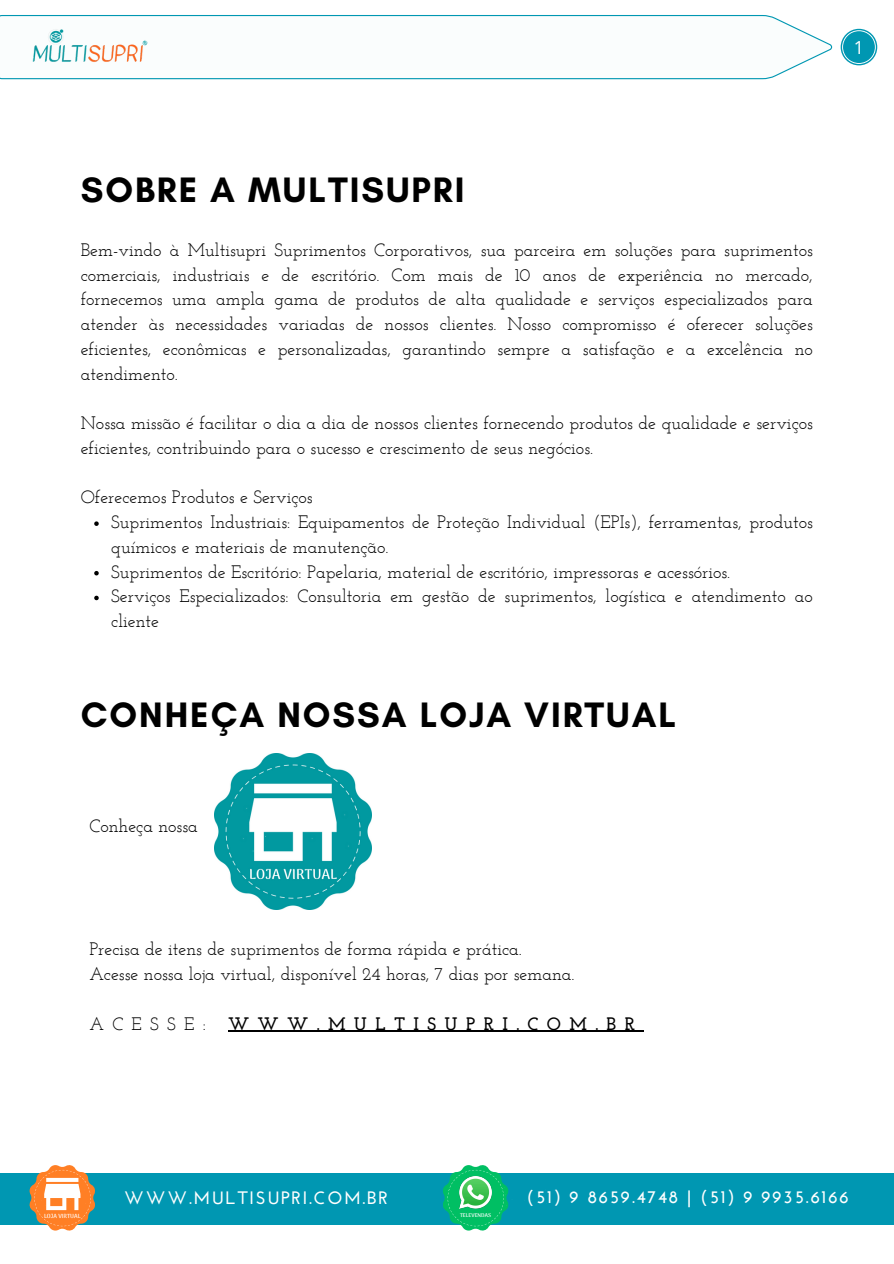
<style>
.page{position:relative;width:894px;height:1264px;background:#fff}
.page>*{position:absolute;margin:0;border:0;box-sizing:border-box;transform-origin:0 0}
.t1{font:700 36px "Glacial Indifference";letter-spacing:.055em;color:#000}
.t2{font:18px/24.8px "Josefin Slab";color:#000}
.t3{font:700 18px "Josefin Sans";letter-spacing:.09em;color:#fff}
.t4{font:700 18px "Josefin Slab";letter-spacing:.465em;color:#000}
.t5{font:18px "Open Sans";color:#fff}
.t6{font:700 5.85px "Arima Madurai";color:#fff}
.t7{font:700 5.4px "Arima Madurai";color:#fff}
.s1{font-weight:400}
</style>
<div class="page">
<div style="left:0;top:1172px;width:893px;height:52px;background:#0097b2"></div>
<svg style="left:30px;top:1165px;width:65px;height:65px"></svg>
<svg style="left:442px;top:1165px;width:66px;height:65px"></svg>
<img style="left:501px;top:1185px;width:8px;height:25px">
<img style="left:459px;top:1175px;width:33px;height:33px">
<img style="left:215px;top:753px;width:156px;height:156px">
<hr style="left:228px;top:1030px;width:415px;height:1px;background:#000">
<svg style="left:0;top:15px;width:831px;height:64px"></svg>
<svg style="left:840px;top:29px;width:37px;height:36px"></svg>
<div style="left:842px;top:31px;width:32px;height:32px;background:#0097b2;border-radius:50%"></div>
<img style="left:26px;top:26px;width:126px;height:42px">
<svg style="left:94px;top:521px;width:5px;height:5px"></svg>
<svg style="left:94px;top:571px;width:5px;height:4px"></svg>
<svg style="left:94px;top:595px;width:5px;height:5px"></svg>
<h1 class="t5" style="left:853px;top:35px;width:12px">1</h1>
<p class="t1" style="left:81px;top:168px;width:385px">SOBRE A MULTISUPRI</p>
<p class="t2" style="left:81px;top:239px;width:733px;text-align:justify">Bem-vindo à Multisupri Suprimentos Corporativos, sua parceira em soluções para suprimentos comerciais, industriais e de escritório. Com mais de 10 anos de experiência no mercado, fornecemos uma ampla gama de produtos de alta qualidade e serviços especializados para atender às necessidades variadas de nossos clientes. Nosso compromisso é oferecer soluções eficientes, econômicas e personalizadas, garantindo sempre a satisfação e a excelência no atendimento.</p>
<h4 class="t2" style="left:81px;top:412px;width:733px">Nossa missão é facilitar o dia a dia de nossos clientes fornecendo produtos de qualidade e serviços eficientes, contribuindo para o sucesso e crescimento de seus negócios.</h4>
<h4 class="t2" style="left:81px;top:486px;width:233px">Oferecemos Produtos e Serviços</h4>
<h3 class="t2" style="left:111px;top:511px;width:703px">Suprimentos Industriais: Equipamentos de Proteção Individual (EPIs), ferramentas, produtos químicos e materiais de manutenção.</h3>
<p class="t2" style="left:111px;top:561px;width:620px">Suprimentos de Escritório: Papelaria, material de escritório, impressoras e acessórios.</p>
<p class="t2" style="left:111px;top:585px;width:702px">Serviços Especializados: Consultoria em gestão de suprimentos, logística e atendimento ao cliente</p>
<p class="t1" style="left:81px;top:693px;width:597px">CONHEÇA NOSSA LOJA VIRTUAL</p>
<h4 class="t2" style="left:89px;top:814px;width:110px">Conheça nossa</h4>
<p class="t2" style="left:89px;top:938px;width:486px">Precisa de itens de suprimentos de forma rápida e prática.<br>Acesse nossa loja virtual, disponível 24 horas, 7 dias por semana.</p>
<p class="t4" style="left:89px;top:1016px;width:547px"><span class="s1">ACESSE:</span> WWW.MULTISUPRI.COM.BR</p>
<p class="t6" style="left:44px;top:1212px;width:38px">LOJA VIRTUAL</p>
<p class="t3" style="left:124px;top:1190px;width:265px">WWW.MULTISUPRI.COM.BR</p>
<p class="t3" style="left:526px;top:1189px;width:323px">(51) 9 8659.4748 | (51) 9 9935.6166</p>
<h4 class="t7" style="left:460px;top:1211px;width:32px">TELEVENDAS</h4>
</div>
